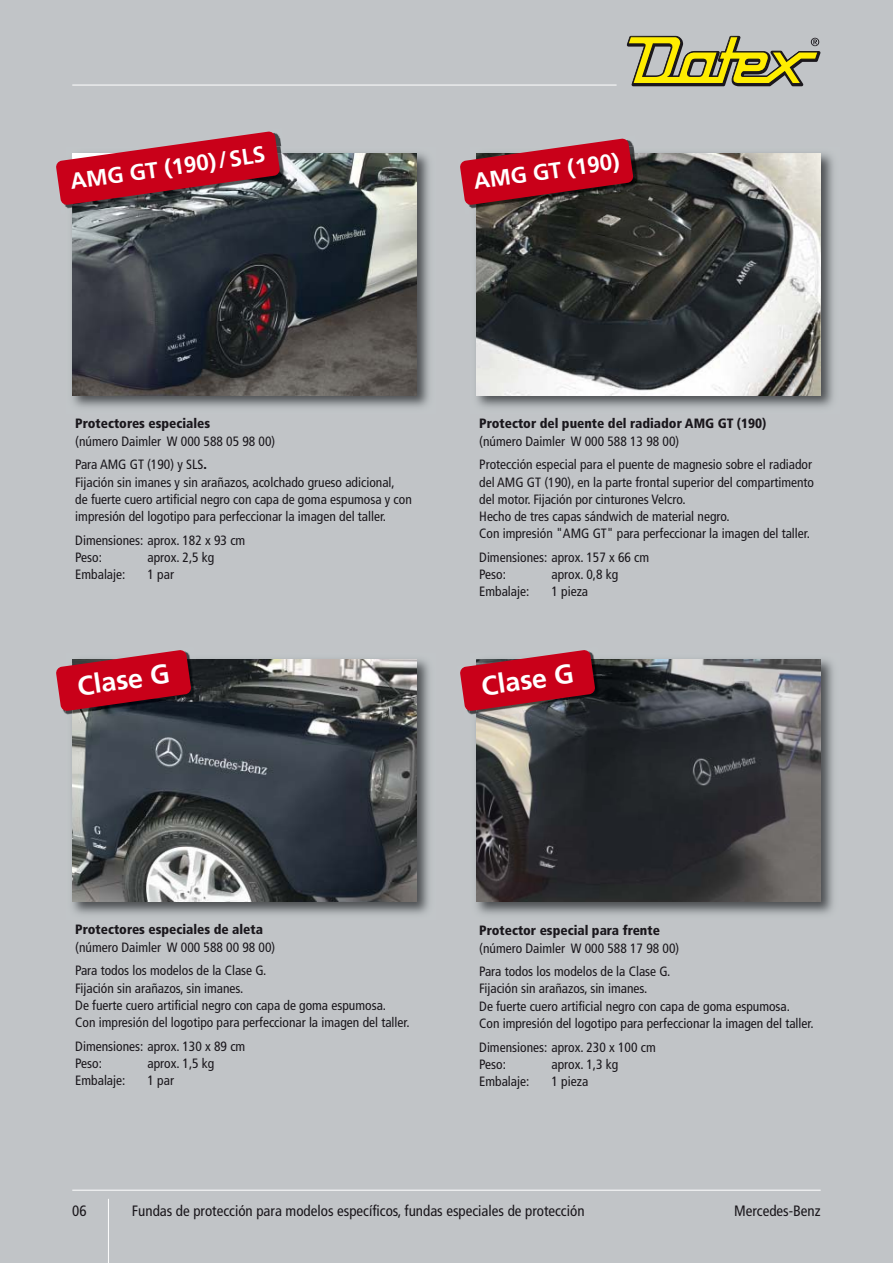
<style>
.page{position:relative;width:893px;height:1263px;background:#c1c4c7}
.page>*{position:absolute;margin:0;border:0;box-sizing:border-box;transform-origin:0 0}
.t1{font:700 27px "Frutiger";color:#fff}
.t2{font:700 22.5px "Frutiger";color:#fff}
.t3{font:condensed 15px "Frutiger";color:#1a171c}
.t4{font:condensed 13.5px/17.2px "Frutiger";color:#1a171c}
.t5{font:900 condensed 13.5px "Frutiger";color:#1a171c}
.s1{font-weight:900}
</style>
<div class="page">
<hr style="left:72px;top:85px;width:545px;height:1px;background:#fff">
<svg style="left:627px;top:36px;width:193px;height:50px"></svg>
<hr style="left:72px;top:1190px;width:749px;height:1px;background:#fff">
<hr style="left:108px;top:1199px;width:1px;height:64px;background:#fff">
<img style="left:476px;top:153px;width:358px;height:255px">
<img style="left:476px;top:153px;width:345px;height:242px">
<img style="left:469px;top:205px;width:7px;height:4px">
<img style="left:476px;top:153px;width:167px;height:60px">
<svg style="left:460px;top:138px;width:173px;height:67px"></svg>
<img style="left:72px;top:153px;width:358px;height:255px">
<img style="left:72px;top:153px;width:345px;height:242px">
<img style="left:65px;top:205px;width:7px;height:4px">
<img style="left:72px;top:153px;width:218px;height:60px">
<svg style="left:56px;top:131px;width:224px;height:74px"></svg>
<img style="left:72px;top:659px;width:358px;height:256px">
<img style="left:72px;top:659px;width:345px;height:242px">
<img style="left:63px;top:711px;width:9px;height:4px">
<img style="left:72px;top:659px;width:129px;height:60px">
<svg style="left:56px;top:650px;width:135px;height:61px;background:#ac1f32"></svg>
<img style="left:476px;top:659px;width:358px;height:256px">
<img style="left:476px;top:659px;width:345px;height:242px">
<img style="left:467px;top:711px;width:9px;height:4px">
<img style="left:476px;top:659px;width:129px;height:60px">
<svg style="left:460px;top:650px;width:135px;height:61px;background:#b32638"></svg>
<h2 class="t2" style="left:69px;top:172px;width:198px;rotate:-8deg">AMG GT (190)/SLS</h2>
<h2 class="t2" style="left:472px;top:172px;width:149px;rotate:-8deg">AMG GT (190)</h2>
<p class="t5" style="left:75px;top:418px;width:136px">Protectores especiales</p>
<p class="t4" style="left:75px;top:430px;width:201px;line-height:23.7px">(número Daimler W 000 588 05 98 00)<br>Para AMG GT (190) y SLS<span class="s1">.</span></p>
<p class="t4" style="left:75px;top:474px;width:338px">Fijación sin imanes y sin arañazos, acolchado grueso adicional,<br>de fuerte cuero artificial negro con capa de goma espumosa y con impresión del logotipo para perfeccionar la imagen del taller.</p>
<p class="t4" style="left:75px;top:532px;width:172px">Dimensiones: aprox. 182 x 93 cm<br>Peso:</p>
<p class="t4" style="left:148px;top:550px;width:68px">aprox. 2,5 kg</p>
<p class="t4" style="left:75px;top:567px;width:52px">Embalaje:</p>
<p class="t4" style="left:148px;top:567px;width:28px">1 par</p>
<p class="t5" style="left:479px;top:418px;width:289px">Protector del puente del radiador AMG GT (190)</p>
<p class="t4" style="left:479px;top:430px;width:334px;line-height:23.7px">(número Daimler W 000 588 13 98 00)<br>Protección especial para el puente de magnesio sobre el radiador</p>
<p class="t4" style="left:479px;top:474px;width:336px">del AMG GT (190), en la parte frontal superior del compartimento del motor. Fijación por cinturones Velcro.<br>Hecho de tres capas sándwich de material negro.<br>Con impresión "AMG GT" para perfeccionar la imagen del taller.</p>
<p class="t4" style="left:479px;top:550px;width:172px">Dimensiones: aprox. 157 x 66 cm<br>Peso:</p>
<p class="t4" style="left:552px;top:567px;width:68px">aprox. 0,8 kg</p>
<p class="t4" style="left:479px;top:584px;width:52px">Embalaje:</p>
<p class="t4" style="left:552px;top:584px;width:38px">1 pieza</p>
<h1 class="t1" style="left:76px;top:676px;width:94px;rotate:-8deg">Clase G</h1>
<h1 class="t1" style="left:480px;top:676px;width:94px;rotate:-8deg">Clase G</h1>
<p class="t5" style="left:75px;top:924px;width:189px">Protectores especiales de aleta</p>
<p class="t4" style="left:75px;top:936px;width:201px;line-height:23.7px">(número Daimler W 000 588 00 98 00)<br>Para todos los modelos de la Clase G.</p>
<p class="t4" style="left:75px;top:980px;width:336px">Fijación sin arañazos, sin imanes.<br>De fuerte cuero artificial negro con capa de goma espumosa.<br>Con impresión del logotipo para perfeccionar la imagen del taller.</p>
<p class="t4" style="left:75px;top:1038px;width:172px">Dimensiones: aprox. 130 x 89 cm<br>Peso:</p>
<p class="t4" style="left:148px;top:1056px;width:68px">aprox. 1,5 kg</p>
<p class="t5" style="left:479px;top:925px;width:182px">Protector especial para frente</p>
<p class="t4" style="left:479px;top:937px;width:201px;line-height:23.7px">(número Daimler W 000 588 17 98 00)<br>Para todos los modelos de la Clase G.</p>
<p class="t4" style="left:479px;top:981px;width:336px">Fijación sin arañazos, sin imanes.<br>De fuerte cuero artificial negro con capa de goma espumosa.<br>Con impresión del logotipo para perfeccionar la imagen del taller.</p>
<p class="t4" style="left:479px;top:1039px;width:178px">Dimensiones: aprox. 230 x 100 cm<br>Peso:</p>
<p class="t4" style="left:552px;top:1056px;width:68px">aprox. 1,3 kg</p>
<p class="t4" style="left:75px;top:1073px;width:52px">Embalaje:</p>
<p class="t4" style="left:148px;top:1073px;width:28px">1 par</p>
<p class="t4" style="left:479px;top:1074px;width:52px">Embalaje:</p>
<p class="t4" style="left:552px;top:1074px;width:38px">1 pieza</p>
<p class="t3" style="left:72px;top:1204px;width:16px">06</p>
<p class="t3" style="left:132px;top:1204px;width:454px">Fundas de protección para modelos específicos, fundas especiales de protección</p>
<p class="t3" style="left:734px;top:1204px;width:88px">Mercedes-Benz</p>
</div>
